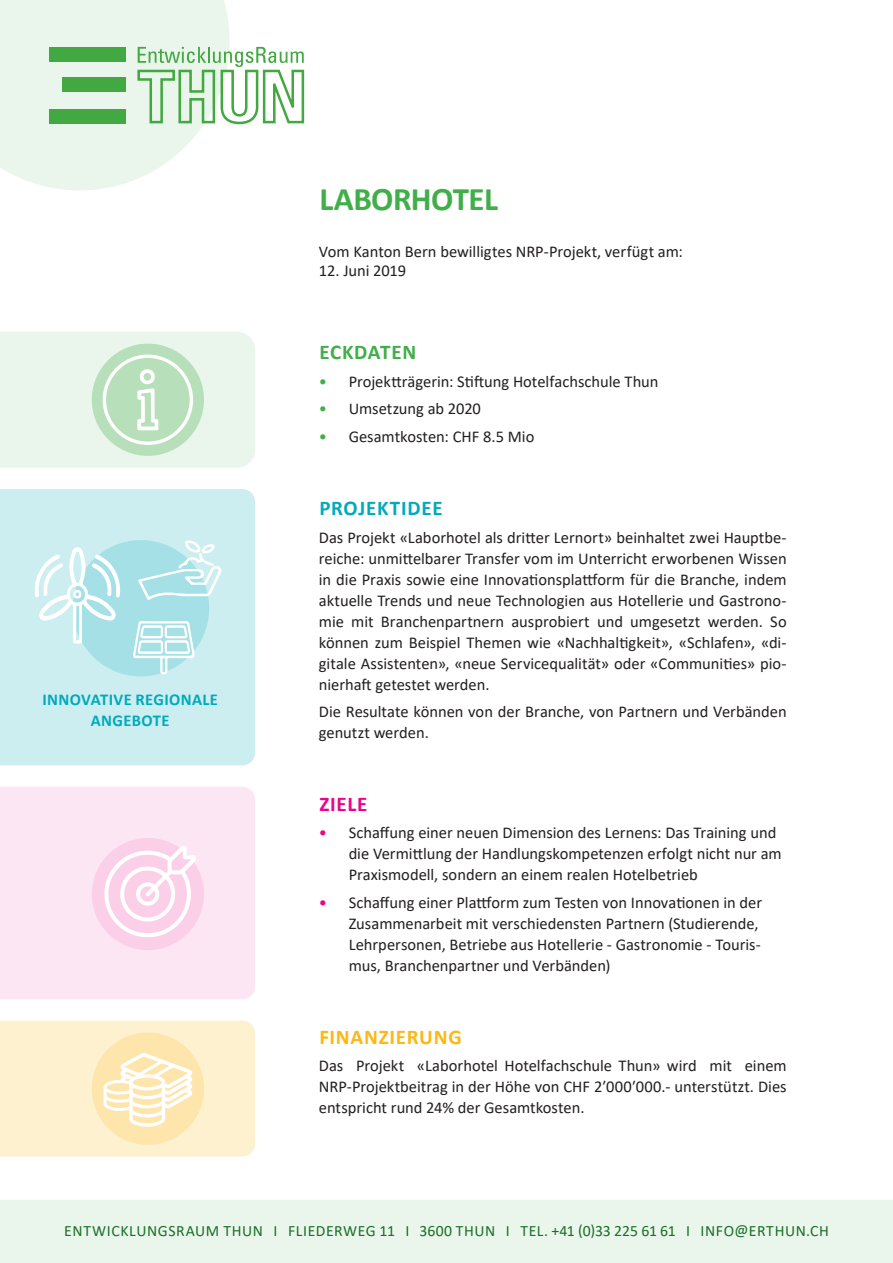
<style>
.page{position:relative;width:893px;height:1263px;background:#fff}
.page>*{position:absolute;margin:0;border:0;box-sizing:border-box;transform-origin:0 0}
.Text{font:700 33px "Calibri";letter-spacing:-.02em;color:#40ae49}
.Text-2{font:700 21px "Calibri";letter-spacing:.035em;color:#fcb814}
.Text-3{font:700 21px "Calibri";letter-spacing:.035em;color:#00aabc}
.Text-4{font:700 21px "Calibri";letter-spacing:.035em;color:#40ae49}
.Text-5{font:700 21px "Calibri";letter-spacing:.04em;color:#ed028c}
.t1{font:700 16.65px/20.7px "Calibri";letter-spacing:.02em;color:#00aabc;text-align:center}
.Text-6{font:16.5px/21px "Calibri";letter-spacing:-.005em;color:#231f20}
.t2{font:15.75px "Calibri";letter-spacing:.035em;color:#196e26}
.s1{color:#40ae49}
.s2{color:#ed028c}
</style>
<div class="page">
<svg style="left:0;top:0;width:305px;height:190px"></svg>
<div style="left:0;top:489px;width:255px;height:276px;background:#cdeef1"></div>
<div style="left:0;top:787px;width:255px;height:212px;background:#fde6f3"></div>
<svg style="left:0;top:1020px;width:255px;height:137px;background:#fdefcb"></svg>
<div style="left:0;top:1200px;width:893px;height:63px;background:#eaf6eb"></div>
<div style="left:92px;top:838px;width:112px;height:112px;background:#fbcfe8;border-radius:50%"></div>
<svg style="left:104px;top:845px;width:93px;height:93px"></svg>
<svg style="left:0;top:332px;width:255px;height:136px;background:#def1df"></svg>
<div style="left:73px;top:540px;width:136px;height:136px;background:#a4e0e6;border-radius:50%"></div>
<svg style="left:34px;top:547px;width:86px;height:97px"></svg>
<svg style="left:133px;top:621px;width:62px;height:53px"></svg>
<svg style="left:138px;top:540px;width:84px;height:60px"></svg>
<p class="Text" style="left:320px;top:176px;width:180px">LABORHOTEL</p>
<p class="Text-6" style="left:319px;top:240px;width:366px">Vom Kanton Bern bewilligtes NRP-Projekt, verfügt am:</p>
<p class="Text-6" style="left:319px;top:260px;width:89px">12. Juni 2019</p>
<p class="t1" style="left:42px;top:689px;width:177px">INNOVATIVE REGIONALE<br>ANGEBOTE</p>
<p class="Text-4" style="left:319px;top:337px;width:98px">ECKDATEN</p>
<p class="Text-6" style="left:319px;top:370px;width:341px"><span class="s1">•</span> Projektträgerin: Stiftung Hotelfachschule Thun</p>
<p class="Text-6" style="left:319px;top:398px;width:163px"><span class="s1">•</span> Umsetzung ab 2020</p>
<p class="Text-6" style="left:319px;top:425px;width:217px"><span class="s1">•</span> Gesamtkosten: CHF 8.5 Mio</p>
<p class="Text-3" style="left:319px;top:494px;width:125px">PROJEKTIDEE</p>
<p class="Text-6" style="left:319px;top:526px;width:469px;text-align:justify">Das Projekt «Laborhotel als dritter Lernort» beinhaltet zwei Hauptbe&shy;reiche: unmittelbarer Transfer vom im Unterricht erworbenen Wissen in die Praxis sowie eine Innovationsplattform für die Branche, indem aktuelle Trends und neue Technologien aus Hotellerie und Gastrono&shy;mie mit Branchenpartnern ausprobiert und umgesetzt werden. So können zum Beispiel Themen wie «Nachhaltigkeit», «Schlafen», «di&shy;gitale Assistenten», «neue Servicequalität» oder «Communities» pio&shy;nierhaft getestet werden.</p>
<p class="Text-6" style="left:319px;top:701px;width:469px">Die Resultate können von der Branche, von Partnern und Verbänden genutzt werden.</p>
<p class="Text-5" style="left:319px;top:789px;width:50px">ZIELE</p>
<p class="Text-6" style="left:349px;top:822px;width:435px;text-indent:-30px"><span class="s2">•</span> Schaffung einer neuen Dimension des Lernens: Das Training und die Vermittlung der Handlungskompetenzen erfolgt nicht nur am<br>Praxismodell, sondern an einem realen Hotelbetrieb</p>
<p class="Text-6" style="left:349px;top:891px;width:415px;text-indent:-30px"><span class="s2">•</span> Schaffung einer Plattform zum Testen von Innovationen in der Zusammenarbeit mit verschiedensten Partnern (Studierende, Lehrpersonen, Betriebe aus Hotellerie - Gastronomie - Touris&shy;mus, Branchenpartner und Verbänden)</p>
<p class="Text-2" style="left:319px;top:1022px;width:144px">FINANZIERUNG</p>
<p class="Text-6" style="left:319px;top:1055px;width:469px;text-align:justify">Das Projekt «Laborhotel Hotelfachschule Thun» wird mit einem NRP-Projektbeitrag in der Höhe von CHF 2′000′000.- unterstützt. Dies entspricht rund 24% der Gesamtkosten.</p>
<p class="t2" style="left:64px;top:1220px;width:766px">ENTWICKLUNGSRAUM THUN I FLIEDERWEG 11 I 3600 THUN I TEL. +41 (0)33 225 61 61 I INFO@ERTHUN.CH</p>
</div>
